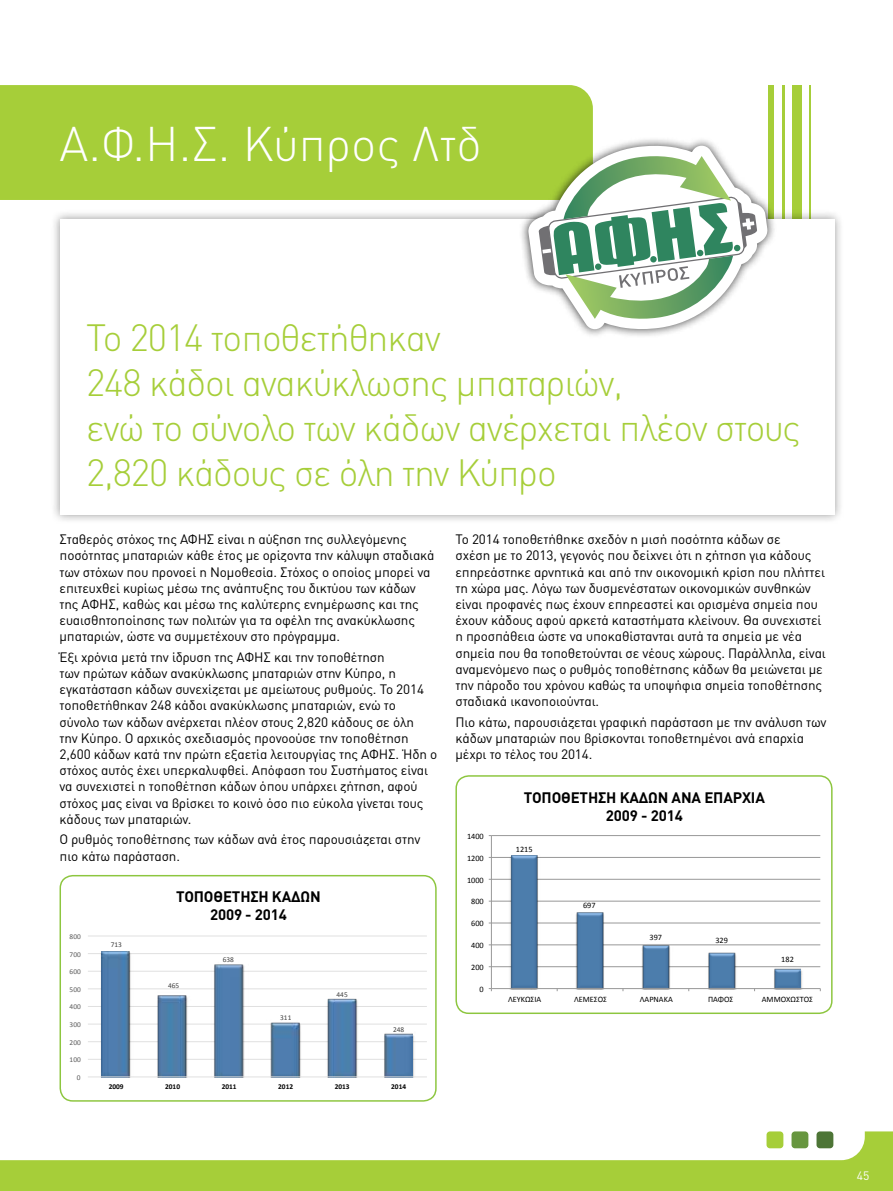
<style>
.page{position:relative;width:893px;height:1191px;background:#fff}
.page>*{position:absolute;margin:0;border:0;box-sizing:border-box;transform-origin:0 0}
.t1{font:300 48px "DIN Pro";color:#fff}
.t2{font:300 37.5px/45px "DIN Pro";letter-spacing:-.03em;color:#a6ce39}
.t3{font:700 15px/18px "DIN Pro";letter-spacing:-.01em;color:#000;text-align:center}
.t4{font:13.5px/16.2px "DIN Pro";letter-spacing:-.01em;color:#000}
.t5{font:12px "DIN Pro";color:#fff}
.t6{font:8.25px "Calibri";color:#000}
.t7{font:7.35px "Calibri";color:#595959}
.t8{font:700 7.35px "Calibri";color:#000}
.t9{font:7.35px "Calibri";color:#404040}
</style>
<div class="page">
<svg style="left:0;top:1131px;width:893px;height:60px;fill:#a6ce39"></svg>
<div style="left:768px;top:85px;width:5px;height:200px;background:#a6ce39"></div>
<hr style="left:782px;top:85px;width:3px;height:200px;background:#a6ce39">
<div style="left:792px;top:85px;width:9px;height:200px;background:#a6ce39"></div>
<hr style="left:810px;top:85px;width:1px;height:200px;background:#a6ce39">
<div style="left:0;top:85px;width:593px;height:115px;background:#a6ce39"></div>
<div style="left:50px;top:209px;width:794px;height:315px;background:#000;opacity:.4"></div>
<div style="left:60px;top:219px;width:774px;height:295px;background:#fff"></div>
<div style="left:519px;top:136px;width:258px;height:202px;background:#000;opacity:.75"></div>
<svg style="left:528px;top:145px;width:239px;height:184px"></svg>
<svg style="left:535px;top:152px;width:226px;height:171px"></svg>
<hr style="left:88px;top:1059px;width:339px;height:1px;background:#e0e0e0">
<hr style="left:88px;top:1041px;width:339px;height:1px;background:#e0e0e0">
<hr style="left:88px;top:1023px;width:339px;height:1px;background:#e0e0e0">
<hr style="left:88px;top:1006px;width:339px;height:1px;background:#e0e0e0">
<hr style="left:88px;top:988px;width:339px;height:1px;background:#e0e0e0">
<hr style="left:88px;top:971px;width:339px;height:1px;background:#e0e0e0">
<hr style="left:88px;top:953px;width:339px;height:1px;background:#e0e0e0">
<hr style="left:88px;top:935px;width:339px;height:1px;background:#e0e0e0">
<img style="left:102px;top:951px;width:311px;height:125px">
<hr style="left:88px;top:1076px;width:339px;height:1px;background:#e0e0e0">
<div style="left:60px;top:875px;width:377px;height:226px;border:1px solid #8dc63f;border-radius:13px"></div>
<hr style="left:491px;top:966px;width:329px;height:1px;background:#989898">
<hr style="left:491px;top:944px;width:329px;height:1px;background:#989898">
<hr style="left:491px;top:922px;width:329px;height:1px;background:#989898">
<hr style="left:491px;top:901px;width:329px;height:1px;background:#989898">
<hr style="left:491px;top:879px;width:329px;height:1px;background:#989898">
<hr style="left:491px;top:857px;width:329px;height:1px;background:#989898">
<hr style="left:491px;top:835px;width:329px;height:1px;background:#989898">
<img style="left:511px;top:855px;width:290px;height:133px">
<hr style="left:491px;top:835px;width:1px;height:153px;background:#989898">
<hr style="left:491px;top:988px;width:329px;height:1px;background:#989898">
<div style="left:455px;top:775px;width:378px;height:239px;border:1px solid #8dc63f;border-radius:13px"></div>
<h1 class="t1" style="left:60px;top:111px;width:424px">Α.Φ.Η.Σ. Κύπρος Λτδ</h1>
<h2 class="t2" style="left:86px;top:314px;width:716px">Tο 2014 τοποθετήθηκαν<br>248 κάδοι ανακύκλωσης μπαταριών,<br>ενώ το σύνολο των κάδων ανέρχεται πλέον στους<br>2,820 κάδους σε όλη την Κύπρο</h2>
<p class="t4" style="left:60px;top:530px;width:377px">Σταθερός στόχος της ΑΦΗΣ είναι η αύξηση της συλλεγόμενης ποσότητας μπαταριών κάθε έτος με ορίζοντα την κάλυψη σταδιακά των στόχων που προνοεί η Νομοθεσία. Στόχος ο οποίος μπορεί να επιτευχθεί κυρίως μέσω της ανάπτυξης του δικτύου των κάδων της ΑΦΗΣ, καθώς και μέσω της καλύτερης ενημέρωσης και της ευαισθητοποίησης των πολιτών για τα οφέλη της ανακύκλωσης μπαταριών, ώστε να συμμετέχουν στο πρόγραμμα.</p>
<p class="t4" style="left:60px;top:648px;width:379px">Έξι χρόνια μετά την ίδρυση της ΑΦΗΣ και την τοποθέτηση<br>των πρώτων κάδων ανακύκλωσης μπαταριών στην Κύπρο, η εγκατάσταση κάδων συνεχίζεται με αμείωτους ρυθμούς. Tο 2014 τοποθετήθηκαν 248 κάδοι ανακύκλωσης μπαταριών, ενώ το σύνολο των κάδων ανέρχεται πλέον στους 2,820 κάδους σε όλη<br>την Κύπρο. Ο αρχικός σχεδιασμός προνοούσε την τοποθέτηση 2,600 κάδων κατά την πρώτη εξαετία λειτουργίας της ΑΦΗΣ. Ήδη ο στόχος αυτός έχει υπερκαλυφθεί. Απόφαση του Συστήματος είναι να συνεχιστεί η τοποθέτηση κάδων όπου υπάρχει ζήτηση, αφού στόχος μας είναι να βρίσκει το κοινό όσο πιο εύκολα γίνεται τους κάδους των μπαταριών.</p>
<p class="t4" style="left:60px;top:830px;width:362px">Ο ρυθμός τοποθέτησης των κάδων ανά έτος παρουσιάζεται στην πιο κάτω παράσταση.</p>
<p class="t4" style="left:455px;top:530px;width:372px">Το 2014 τοποθετήθηκε σχεδόν η μισή ποσότητα κάδων σε<br>σχέση με το 2013, γεγονός που δείχνει ότι η ζήτηση για κάδους επηρεάστηκε αρνητικά και από την οικονομική κρίση που πλήττει τη χώρα μας. Λόγω των δυσμενέστατων οικονομικών συνθηκών είναι προφανές πως έχουν επηρεαστεί και ορισμένα σημεία που έχουν κάδους αφού αρκετά καταστήματα κλείνουν. Θα συνεχιστεί η προσπάθεια ώστε να υποκαθίστανται αυτά τα σημεία με νέα σημεία που θα τοποθετούνται σε νέους χώρους. Παράλληλα, είναι αναμενόμενο πως ο ρυθμός τοποθέτησης κάδων θα μειώνεται με την πάροδο του χρόνου καθώς τα υποψήφια σημεία τοποθέτησης σταδιακά ικανοποιούνται.</p>
<p class="t4" style="left:455px;top:713px;width:373px">Πιο κάτω, παρουσιάζεται γραφική παράσταση με την ανάλυση των κάδων μπαταριών που βρίσκονται τοποθετημένοι ανά επαρχία μέχρι το τέλος του 2014.</p>
<p class="t3" style="left:524px;top:788px;width:242px">ΤΟΠΟΘΕΤΗΣΗ ΚΑΔΩΝ ΑΝΑ ΕΠΑΡΧΙΑ<br>2009 - 2014</p>
<p class="t6" style="left:467px;top:831px;width:18px">1400</p>
<p class="t6" style="left:516px;top:844px;width:18px">1215</p>
<p class="t6" style="left:467px;top:852px;width:18px">1200</p>
<p class="t7" style="left:70px;top:932px;width:13px">800</p>
<p class="t7" style="left:70px;top:949px;width:13px">700</p>
<p class="t7" style="left:70px;top:967px;width:13px">600</p>
<p class="t7" style="left:70px;top:984px;width:13px">500</p>
<p class="t7" style="left:70px;top:1002px;width:13px">400</p>
<p class="t7" style="left:70px;top:1020px;width:13px">300</p>
<p class="t7" style="left:70px;top:1037px;width:13px">200</p>
<p class="t7" style="left:70px;top:1055px;width:13px">100</p>
<p class="t7" style="left:77px;top:1072px;width:5px">0</p>
<p class="t9" style="left:111px;top:940px;width:13px">713</p>
<p class="t3" style="left:176px;top:886px;width:146px">ΤΟΠΟΘΕΤΗΣΗ ΚΑΔΩΝ<br>2009 - 2014</p>
<p class="t9" style="left:168px;top:981px;width:13px">465</p>
<p class="t9" style="left:223px;top:954px;width:13px">638</p>
<p class="t9" style="left:280px;top:1013px;width:13px">311</p>
<p class="t9" style="left:337px;top:989px;width:13px">445</p>
<p class="t9" style="left:393px;top:1025px;width:13px">248</p>
<p class="t8" style="left:109px;top:1081px;width:16px">2009</p>
<p class="t8" style="left:165px;top:1081px;width:16px">2010</p>
<p class="t8" style="left:222px;top:1081px;width:16px">2011</p>
<p class="t8" style="left:278px;top:1081px;width:16px">2012</p>
<p class="t8" style="left:335px;top:1081px;width:16px">2013</p>
<p class="t8" style="left:391px;top:1081px;width:16px">2014</p>
<p class="t6" style="left:467px;top:874px;width:18px">1000</p>
<p class="t6" style="left:471px;top:896px;width:14px">800</p>
<p class="t6" style="left:471px;top:918px;width:14px">600</p>
<p class="t6" style="left:471px;top:940px;width:14px">400</p>
<p class="t6" style="left:471px;top:962px;width:14px">200</p>
<p class="t6" style="left:480px;top:984px;width:6px">0</p>
<p class="t6" style="left:583px;top:900px;width:14px">697</p>
<p class="t6" style="left:650px;top:932px;width:14px">397</p>
<p class="t6" style="left:715px;top:934px;width:14px">329</p>
<p class="t6" style="left:781px;top:953px;width:14px">182</p>
<p class="t6" style="left:508px;top:994px;width:35px">ΛΕΥΚΩΣΙΑ</p>
<p class="t6" style="left:574px;top:994px;width:34px">ΛΕΜΕΣΟΣ</p>
<p class="t6" style="left:640px;top:994px;width:34px">ΛΑΡΝΑΚΑ</p>
<p class="t6" style="left:708px;top:994px;width:27px">ΠΑΦΟΣ</p>
<p class="t6" style="left:762px;top:994px;width:53px">ΑΜΜΟΧΩΣΤΟΣ</p>
<p class="t5" style="left:857px;top:1167px;width:14px">45</p>
</div>
